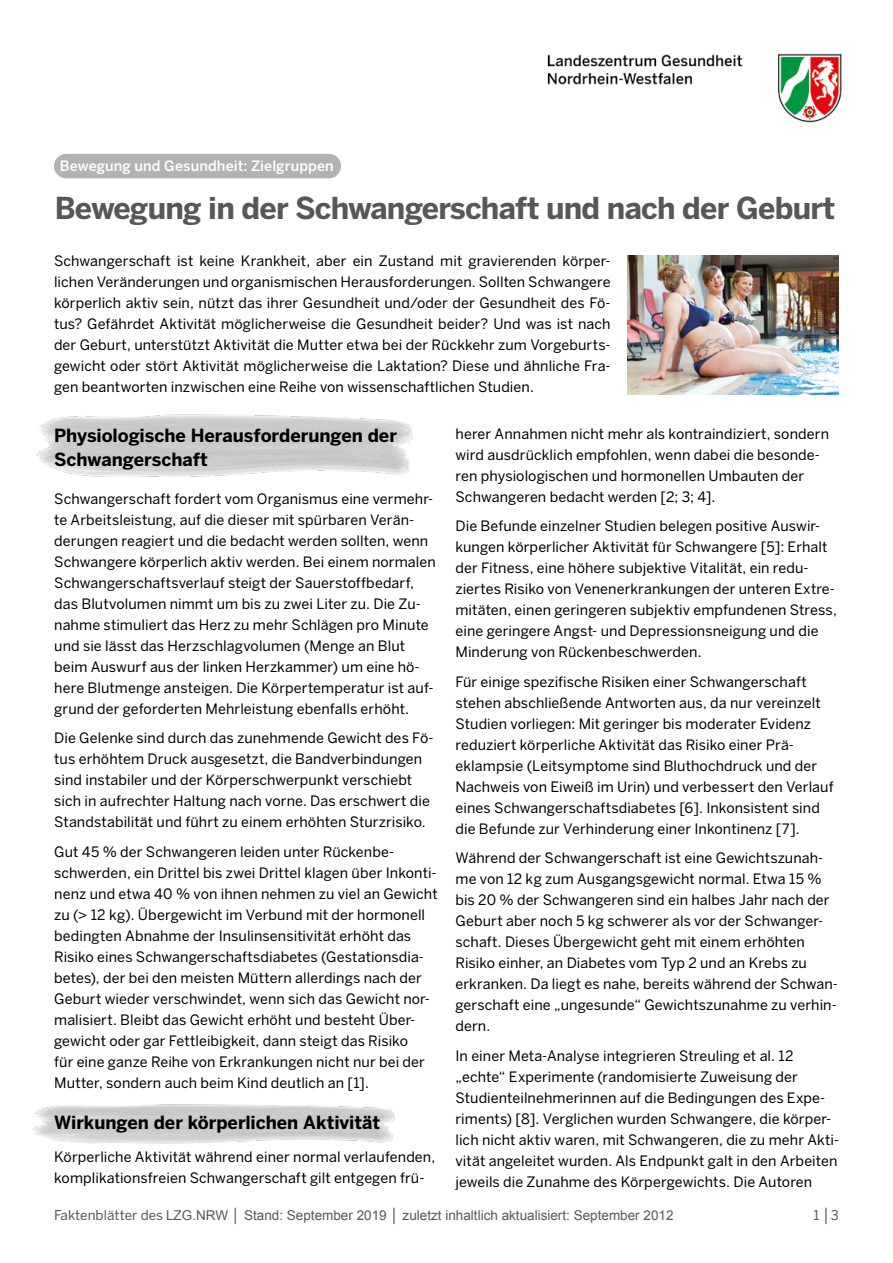
<style>
.page{position:relative;width:893px;height:1263px;background:#fff}
.page>*{position:absolute;margin:0;border:0;box-sizing:border-box;transform-origin:0 0}
.H2_Fett{font:700 30px "Benton Sans";letter-spacing:-.025em;color:#575756}
.Headline__12_16{font:700 18px/24px "Benton Sans";color:#000}
.Fließtext_ohne_Einzu{font:14.25px/21px "Benton Sans";letter-spacing:.005em;color:#000}
.Fließtext_ohne_Einzu-2{font:500 14.25px "Benton Sans";letter-spacing:.005em;color:#fff}
.t1{font:13.5px "Arial";color:#575756}
.t2{font:13.5px "Benton Sans";color:#575756}
.s1{font-family:"Benton Sans"}
.s2{font-family:"Arial"}
</style>
<div class="page">
<img style="left:36px;top:414px;width:377px;height:63px">
<img style="left:32px;top:1104px;width:363px;height:40px">
<img style="left:547px;top:53px;width:295px;height:70px">
<div style="left:54px;top:154px;width:287px;height:24px;background:#b3b2b2;border-radius:12px"></div>
<img style="left:628px;top:255px;width:211px;height:140px">
<p class="Fließtext_ohne_Einzu-2" style="left:60px;top:157px;width:275px">Bewegung und Gesundheit: Zielgruppen</p>
<p class="H2_Fett" style="left:55px;top:190px;width:782px">Bewegung in der Schwangerschaft und nach der Geburt</p>
<p class="Fließtext_ohne_Einzu" style="left:54px;top:251px;width:558px;text-align:justify">Schwangerschaft ist keine Krankheit, aber ein Zustand mit gravierenden körper&shy;lichen Veränderungen und organismischen Herausforderungen. Sollten Schwangere körperlich aktiv sein, nützt das ihrer Gesundheit und/oder der Gesundheit des Fö&shy;tus? Gefährdet Aktivität möglicherweise die Gesundheit beider? Und was ist nach der Geburt, unterstützt Aktivität die Mutter etwa bei der Rückkehr zum Vorgeburts&shy;gewicht oder stört Aktivität möglicherweise die Laktation? Diese und ähnliche Fra&shy;gen beantworten inzwischen eine Reihe von wissenschaftlichen Studien.</p>
<p class="Fließtext_ohne_Einzu" style="left:455px;top:423px;width:375px">herer Annahmen nicht mehr als kontraindiziert, sondern wird ausdrücklich empfohlen, wenn dabei die besonde&shy;ren physiologischen und hormonellen Umbauten der Schwangeren bedacht werden [2; 3; 4].</p>
<p class="Fließtext_ohne_Einzu" style="left:455px;top:515px;width:383px">Die Befunde einzelner Studien belegen positive Auswir&shy;kungen körperlicher Aktivität für Schwangere [5]: Erhalt der Fitness, eine höhere subjektive Vitalität, ein redu&shy;ziertes Risiko von Venenerkrankungen der unteren Extre&shy;mitäten, einen geringeren subjektiv empfundenen Stress, eine geringere Angst- und Depressionsneigung und die Minderung von Rückenbeschwerden.</p>
<p class="Fließtext_ohne_Einzu" style="left:455px;top:671px;width:380px">Für einige spezifische Risiken einer Schwangerschaft stehen abschließende Antworten aus, da nur vereinzelt Studien vorliegen: Mit geringer bis moderater Evidenz reduziert körperliche Aktivität das Risiko einer Prä&shy;eklampsie (Leitsymptome sind Bluthochdruck und der Nachweis von Eiweiß im Urin) und verbessert den Verlauf eines Schwangerschaftsdiabetes [6]. Inkonsistent sind die Befunde zur Verhinderung einer Inkontinenz [7].</p>
<p class="Fließtext_ohne_Einzu" style="left:455px;top:847px;width:384px">Während der Schwangerschaft ist eine Gewichtszunah&shy;me von 12 kg zum Ausgangsgewicht normal. Etwa 15 % bis 20 % der Schwangeren sind ein halbes Jahr nach der Geburt aber noch 5 kg schwerer als vor der Schwanger&shy;schaft. Dieses Übergewicht geht mit einem erhöhten Risiko einher, an Diabetes vom Typ 2 und an Krebs zu erkranken. Da liegt es nahe, bereits während der Schwan&shy;gerschaft eine „ungesunde“ Gewichtszunahme zu verhin&shy;dern.</p>
<p class="Fließtext_ohne_Einzu" style="left:455px;top:1045px;width:385px">In einer Meta-Analyse integrieren Streuling et al. 12 „echte“ Experimente (randomisierte Zuweisung der Studienteilnehmerinnen auf die Bedingungen des Expe&shy;riments) [8]. Verglichen wurden Schwangere, die körper&shy;lich nicht aktiv waren, mit Schwangeren, die zu mehr Akti&shy;vität angeleitet wurden. Als Endpunkt galt in den Arbeiten jeweils die Zunahme des Körpergewichts. Die Autoren</p>
<p class="Headline__12_16" style="left:54px;top:423px;width:344px">Physiologische Herausforderungen der<br>Schwangerschaft</p>
<p class="Fließtext_ohne_Einzu" style="left:54px;top:488px;width:383px">Schwangerschaft fordert vom Organismus eine vermehr&shy;te Arbeitsleistung, auf die dieser mit spürbaren Verän&shy;derungen reagiert und die bedacht werden sollten, wenn Schwangere körperlich aktiv werden. Bei einem normalen Schwangerschaftsverlauf steigt der Sauerstoffbedarf, das Blutvolumen nimmt um bis zu zwei Liter zu. Die Zu&shy;nahme stimuliert das Herz zu mehr Schlägen pro Minute und sie lässt das Herzschlagvolumen (Menge an Blut beim Auswurf aus der linken Herzkammer) um eine hö&shy;here Blutmenge ansteigen. Die Körpertemperatur ist auf&shy;grund der geforderten Mehrleistung ebenfalls erhöht.</p>
<p class="Fließtext_ohne_Einzu" style="left:54px;top:727px;width:381px">Die Gelenke sind durch das zunehmende Gewicht des Fö&shy;tus erhöhtem Druck ausgesetzt, die Bandverbindungen sind instabiler und der Körperschwerpunkt verschiebt sich in aufrechter Haltung nach vorne. Das erschwert die Standstabilität und führt zu einem erhöhten Sturzrisiko.</p>
<p class="Fließtext_ohne_Einzu" style="left:54px;top:841px;width:385px">Gut 45 % der Schwangeren leiden unter Rückenbe&shy;schwerden, ein Drittel bis zwei Drittel klagen über Inkonti&shy;nenz und etwa 40 % von ihnen nehmen zu viel an Gewicht zu (&gt; 12 kg). Übergewicht im Verbund mit der hormonell bedingten Abnahme der Insulinsensitivität erhöht das Risiko eines Schwangerschaftsdiabetes (Gestationsdia&shy;betes), der bei den meisten Müttern allerdings nach der Geburt wieder verschwindet, wenn sich das Gewicht nor&shy;malisiert. Bleibt das Gewicht erhöht und besteht Über&shy;gewicht oder gar Fettleibigkeit, dann steigt das Risiko<br>für eine ganze Reihe von Erkrankungen nicht nur bei der Mutter, sondern auch beim Kind deutlich an [1].</p>
<p class="Headline__12_16" style="left:54px;top:1110px;width:327px">Wirkungen der körperlichen Aktivität</p>
<p class="Fließtext_ohne_Einzu" style="left:54px;top:1146px;width:383px">Körperliche Aktivität während einer normal verlaufenden, komplikationsfreien Schwangerschaft gilt entgegen frü-</p>
<p class="t1" style="left:54px;top:1206px;width:621px"><span class="s1">Faktenblätter des</span> LZG.NRW │ Stand: September 2019 │ zuletzt inhaltlich aktualisiert: September 2012</p>
<p class="t2" style="left:813px;top:1207px;width:27px">1 <span class="s2">│</span>3</p>
</div>
